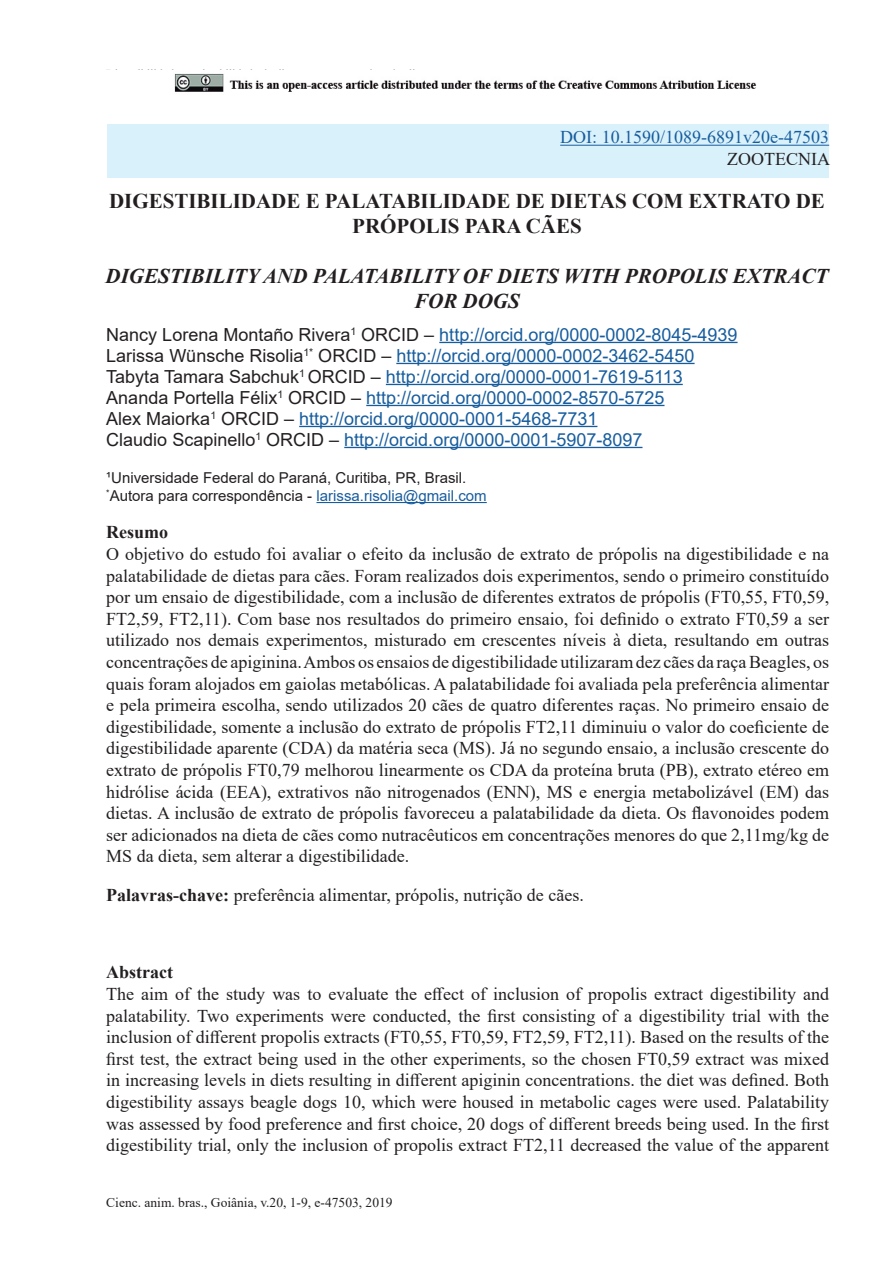
<style>
.page{position:relative;width:893px;height:1263px;background:#fff}
.page>*{position:absolute;margin:0;border:0;box-sizing:border-box;transform-origin:0 0}
.t1{font:700 21px/25.2px "Times New Roman";color:#231f20;text-align:center}
.t2{font:italic 700 21px/25.2px "Times New Roman";color:#231f20;text-align:center}
.Corpotexto{font:18px/21.6px "Times New Roman";color:#231f20;text-align:justify}
.t3{font:18px "Arial";color:#175d9e}
.t4{font:18px/21.6px "Times New Roman";color:#175d9e;text-align:right}
.t5{font:700 18px "Times New Roman";color:#231f20}
.t6{font:15px "Arial";color:#231f20}
.t7{font:13.5px "Times New Roman";color:#231f20}
.s1{color:#231f20}
.s2{color:#175d9e}
.s3{font-weight:700}
</style>
<div class="page">
<div style="left:107px;top:124px;width:721px;height:54px;background:#d9f1fb"></div>
<hr style="left:560px;top:145px;width:269px;height:1px;background:#175d9e">
<hr style="left:439px;top:342px;width:298px;height:1px;background:#175d9e">
<hr style="left:396px;top:363px;width:299px;height:1px;background:#175d9e">
<hr style="left:386px;top:384px;width:297px;height:1px;background:#175d9e">
<hr style="left:366px;top:405px;width:298px;height:1px;background:#175d9e">
<hr style="left:299px;top:426px;width:298px;height:1px;background:#175d9e">
<hr style="left:344px;top:447px;width:298px;height:1px;background:#175d9e">
<hr style="left:316px;top:502px;width:171px;height:1px;background:#175d9e">
<img style="left:174px;top:73px;width:582px;height:19px">
<p class="t4" style="left:560px;top:126px;width:271px">DOI: 10.1590/1089-6891v20e-47503<br><span class="s1">ZOOTECNIA</span></p>
<p class="t1" style="left:109px;top:187px;width:717px">DIGESTIBILIDADE E PALATABILIDADE DE DIETAS COM EXTRATO DE<br>PRÓPOLIS PARA CÃES</p>
<p class="t2" style="left:106px;top:263px;width:724px">DIGESTIBILITY AND PALATABILITY OF DIETS WITH PROPOLIS EXTRACT<br>FOR DOGS</p>
<p class="t3" style="left:106px;top:322px;width:633px"><span class="s1">Nancy Lorena Montaño Rivera</span><sup>1</sup> <span class="s1">ORCID –</span> http://orcid.org/0000-0002-8045-4939</p>
<p class="t3" style="left:106px;top:343px;width:590px"><span class="s1">Larissa Wünsche Risolia</span><sup>1*</sup> <span class="s1">ORCID –</span> http://orcid.org/0000-0002-3462-5450</p>
<p class="t3" style="left:106px;top:364px;width:578px"><span class="s1">Tabyta Tamara Sabchuk</span><sup>1</sup> <span class="s1">ORCID –</span> http://orcid.org/0000-0001-7619-5113</p>
<p class="t3" style="left:106px;top:385px;width:560px"><span class="s1">Ananda Portella Félix</span><sup>1</sup> <span class="s1">ORCID –</span> http://orcid.org/0000-0002-8570-5725</p>
<p class="t3" style="left:106px;top:406px;width:493px"><span class="s1">Alex Maiorka</span><sup>1</sup> <span class="s1">ORCID –</span> http://orcid.org/0000-0001-5468-7731</p>
<p class="t3" style="left:106px;top:427px;width:538px"><span class="s1">Claudio Scapinello</span><sup>1</sup> <span class="s1">ORCID –</span> http://orcid.org/0000-0001-5907-8097</p>
<p class="t6" style="left:106px;top:467px;width:362px">¹Universidade Federal do Paraná, Curitiba, PR, Brasil.</p>
<p class="t6" style="left:106px;top:485px;width:382px"><sup>*</sup>Autora para correspondência - <span class="s2">larissa.risolia@gmail.com</span></p>
<p class="t5" style="left:106px;top:519px;width:63px">Resumo</p>
<p class="Corpotexto" style="left:106px;top:543px;width:724px">O objetivo do estudo foi avaliar o efeito da inclusão de extrato de própolis na digestibilidade e na palatabilidade de dietas para cães. Foram realizados dois experimentos, sendo o primeiro constituído por um ensaio de digestibilidade, com a inclusão de diferentes extratos de própolis (FT0,55, FT0,59, FT2,59, FT2,11). Com base nos resultados do primeiro ensaio, foi definido o extrato FT0,59 a ser utilizado nos demais experimentos, misturado em crescentes níveis à dieta, resultando em outras concentrações de apiginina. Ambos os ensaios de digestibilidade utilizaram dez cães da raça Beagles, os quais foram alojados em gaiolas metabólicas. A palatabilidade foi avaliada pela preferência alimentar e pela primeira escolha, sendo utilizados 20 cães de quatro diferentes raças. No primeiro ensaio de digestibilidade, somente a inclusão do extrato de própolis FT2,11 diminuiu o valor do coeficiente de digestibilidade aparente (CDA) da matéria seca (MS). Já no segundo ensaio, a inclusão crescente do extrato de própolis FT0,79 melhorou linearmente os CDA da proteína bruta (PB), extrato etéreo em hidrólise ácida (EEA), extrativos não nitrogenados (ENN), MS e energia metabolizável (EM) das dietas. A inclusão de extrato de própolis favoreceu a palatabilidade da dieta. Os flavonoides podem ser adicionados na dieta de cães como nutracêuticos em concentrações menores do que 2,11mg/kg de MS da dieta, sem alterar a digestibilidade.</p>
<p class="Corpotexto" style="left:106px;top:884px;width:479px"><span class="s3">Palavras-chave:</span> preferência alimentar, própolis, nutrição de cães.</p>
<p class="t5" style="left:106px;top:959px;width:68px">Abstract</p>
<p class="Corpotexto" style="left:106px;top:982px;width:724px">The aim of the study was to evaluate the effect of inclusion of propolis extract digestibility and palatability. Two experiments were conducted, the first consisting of a digestibility trial with the inclusion of different propolis extracts (FT0,55, FT0,59, FT2,59, FT2,11). Based on the results of the first test, the extract being used in the other experiments, so the chosen FT0,59 extract was mixed in increasing levels in diets resulting in different apiginin concentrations. the diet was defined. Both digestibility assays beagle dogs 10, which were housed in metabolic cages were used. Palatability was assessed by food preference and first choice, 20 dogs of different breeds being used. In the first digestibility trial, only the inclusion of propolis extract FT2,11 decreased the value of the apparent</p>
<p class="t7" style="left:106px;top:1193px;width:288px">Cienc. anim. bras., Goiânia, v.20, 1-9, e-47503, 2019</p>
</div>
